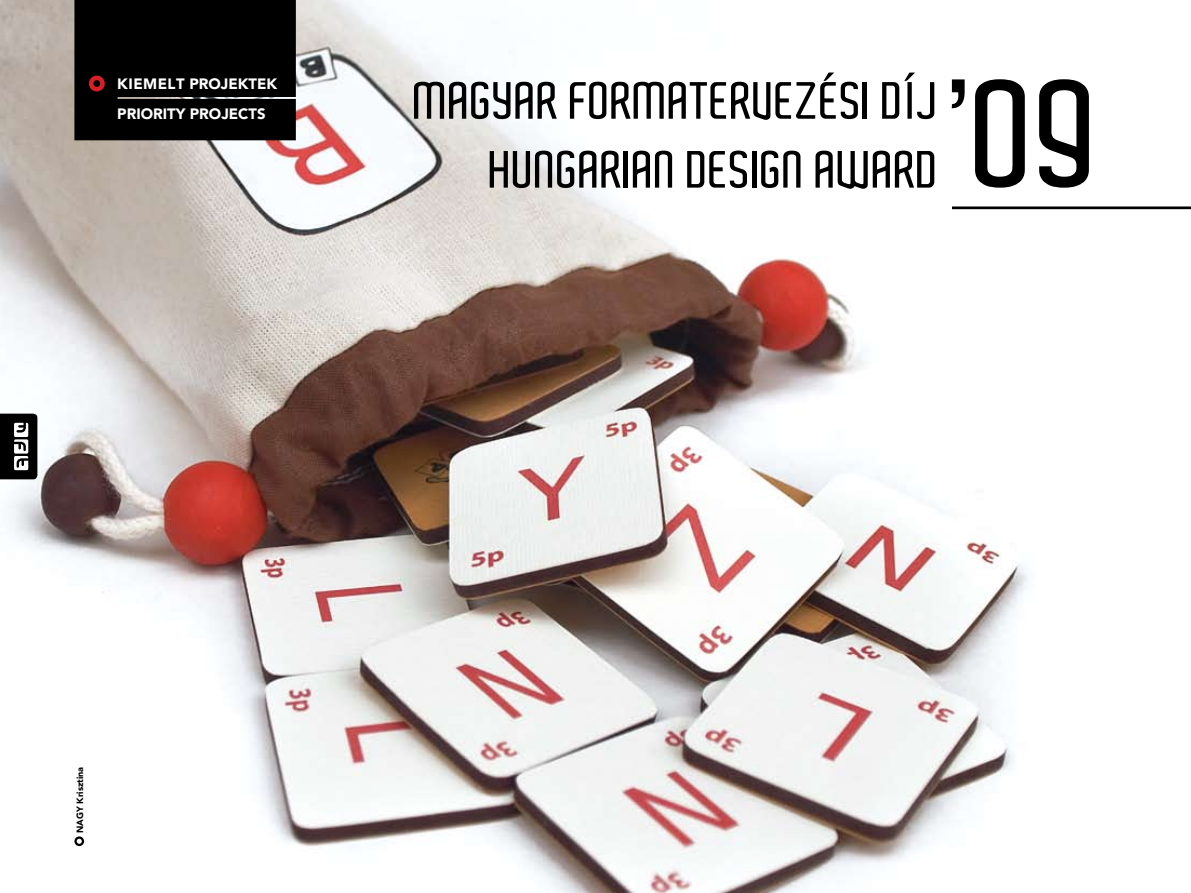
<style>
.page{position:relative;width:1191px;height:893px;background:#fff}
.page>*{position:absolute;margin:0;border:0;box-sizing:border-box;transform-origin:0 0}
.t1{font:600 50.55px "Aldo";color:#000}
.t2{font:900 14.85px/29.8px "Avenir";color:#fff}
.t3{font:900 9px "Avenir";color:#000}
</style>
<div class="page">
<img style="left:0;top:0;width:1105px;height:893px">
<svg style="left:0;top:414px;width:37px;height:65px;background:#2f2f2f"></svg>
<svg style="left:951px;top:79px;width:13px;height:29px"></svg>
<svg style="left:975px;top:79px;width:114px;height:109px"></svg>
<hr style="left:952px;top:206px;width:239px;height:3px;background:#000">
<div style="left:74px;top:0;width:222px;height:140px;background:#000"></div>
<div style="left:89px;top:76px;width:16px;height:15px;border:4px solid #d61f26;border-radius:50%"></div>
<div style="left:74px;top:836px;width:10px;height:10px;border:2px solid #000;border-radius:50%"></div>
<p class="t2" style="left:117px;top:69px;width:161px;text-indent:72px">PROJEKTEK<br>PRIORITY PRO</p>
<p class="t2" style="left:117px;top:69px;width:22px">KIEMELT</p>
<p class="t2" style="left:221px;top:98px;width:18px">JECT</p>
<p class="t2" style="left:257px;top:98px;width:10px">S</p>
<p class="t1" style="left:414px;top:72px;width:179px">MAGYAR FORMATERVEZÉSI</p>
<p class="t1" style="left:882px;top:72px;width:54px">DÍJ</p>
<p class="t1" style="left:490px;top:140px;width:110px">HUNGARIAN</p>
<p class="t1" style="left:687px;top:140px;width:253px">DESIGN AWARD</p>
<p class="t3" style="left:75px;top:833px;width:68px;rotate:-90deg">NAGY KRISZTINA</p>
</div>
